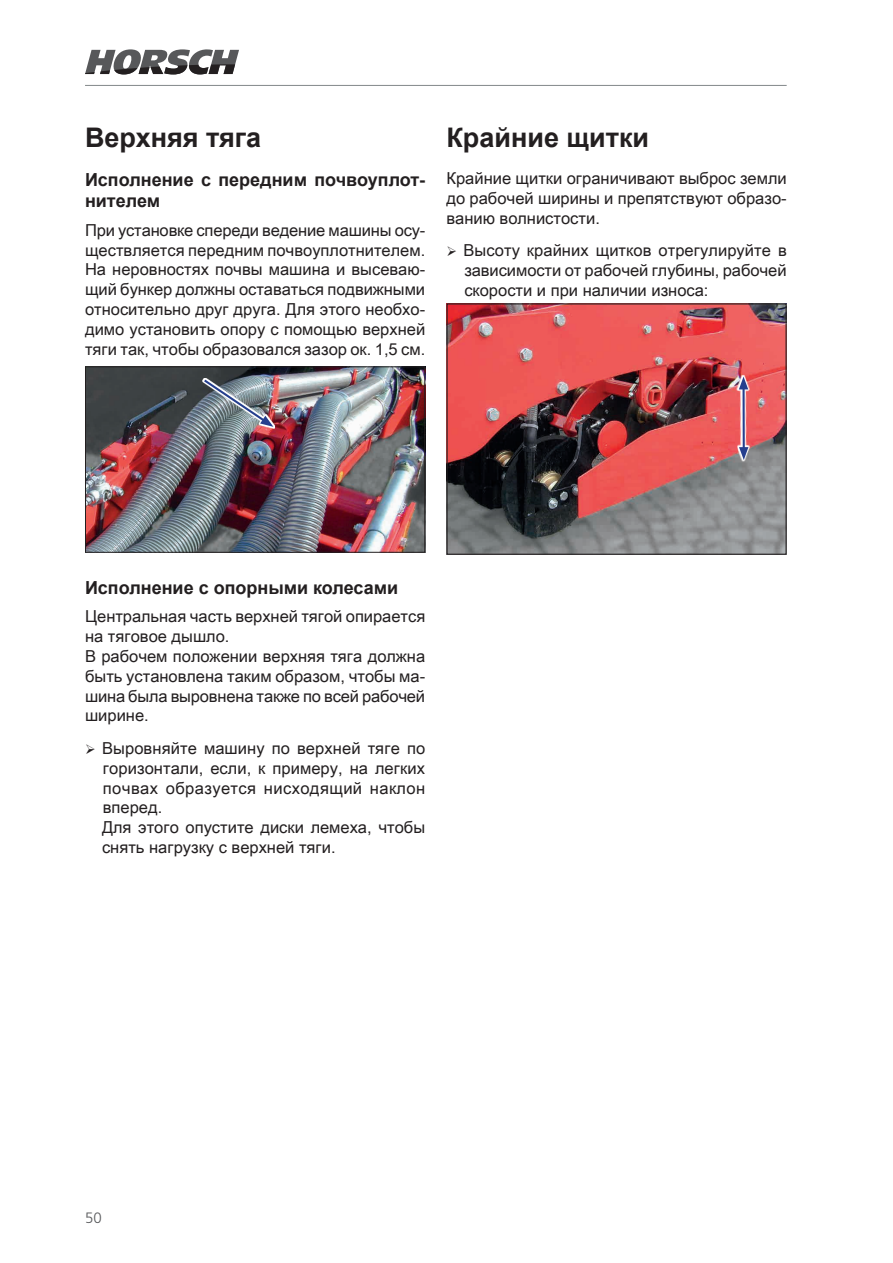
<style>
.page{position:relative;width:893px;height:1263px;background:#fff}
.page>*{position:absolute;margin:0;border:0;box-sizing:border-box;transform-origin:0 0}
.ueberschrift2{font:700 27px "Arial";color:#231f20}
.text3{font:700 18px/21.6px "Arial";color:#231f20}
.text{font:16.5px/19.8px "Arial Unicode MS";color:#231f20;text-align:justify}
.einzug_ohne_zeichen{font:16.5px/19.8px "Arial Unicode MS";color:#231f20}
.t1{font:300 15px "Frutiger LT Pro";color:#57585a}
</style>
<div class="page">
<img style="left:87px;top:368px;width:336px;height:183px">
<div style="left:85px;top:366px;width:340px;height:187px;border:1px solid #231f20"></div>
<svg style="left:202px;top:378px;width:73px;height:50px"></svg>
<img style="left:202px;top:378px;width:71px;height:49px">
<img style="left:448px;top:305px;width:337px;height:248px">
<div style="left:446px;top:303px;width:341px;height:252px;border:1px solid #231f20"></div>
<svg style="left:732px;top:374px;width:23px;height:88px;background:#cb7681"></svg>
<svg style="left:85px;top:49px;width:154px;height:25px"></svg>
<hr style="left:85px;top:85px;width:702px;height:1px;background:#83888a">
<p class="ueberschrift2" style="left:85px;top:119px;width:178px">Верхняя тяга</p>
<p class="text3" style="left:85px;top:169px;width:342px">Исполнение с передним почвоуплот&shy;нителем</p>
<p class="text" style="left:85px;top:220px;width:342px">При установке спереди ведение машины осу&shy;ществляется передним почвоуплотнителем.</p>
<p class="text" style="left:85px;top:259px;width:342px">На неровностях почвы машина и высеваю&shy;щий бункер должны оставаться подвижными относительно друг друга. Для этого необхо&shy;димо установить опору с помощью верхней тяги так, чтобы образовался зазор ок. 1,5 см.</p>
<p class="ueberschrift2" style="left:446px;top:119px;width:204px">Крайние щитки</p>
<p class="text" style="left:446px;top:168px;width:342px">Крайние щитки ограничивают выброс земли до рабочей ширины и препятствуют образо&shy;ванию волнистости.</p>
<p class="text" style="left:463px;top:240px;width:325px">Высоту крайних щитков отрегулируйте в зависимости от рабочей глубины, рабочей скорости и при наличии износа:</p>
<p class="text3" style="left:85px;top:577px;width:315px">Исполнение с опорными колесами</p>
<p class="text" style="left:85px;top:606px;width:342px">Центральная часть верхней тягой опирается на тяговое дышло.</p>
<p class="text" style="left:85px;top:646px;width:342px">В рабочем положении верхняя тяга должна быть установлена таким образом, чтобы ма&shy;шина была выровнена также по всей рабочей ширине.</p>
<p class="text" style="left:102px;top:738px;width:325px">Выровняйте машину по верхней тяге по горизонтали, если, к примеру, на легких почвах образуется нисходящий наклон вперед.</p>
<p class="einzug_ohne_zeichen" style="left:102px;top:817px;width:325px">Для этого опустите диски лемеха, чтобы снять нагрузку с верхней тяги.</p>
<p class="t1" style="left:85px;top:1209px;width:18px">50</p>
</div>
